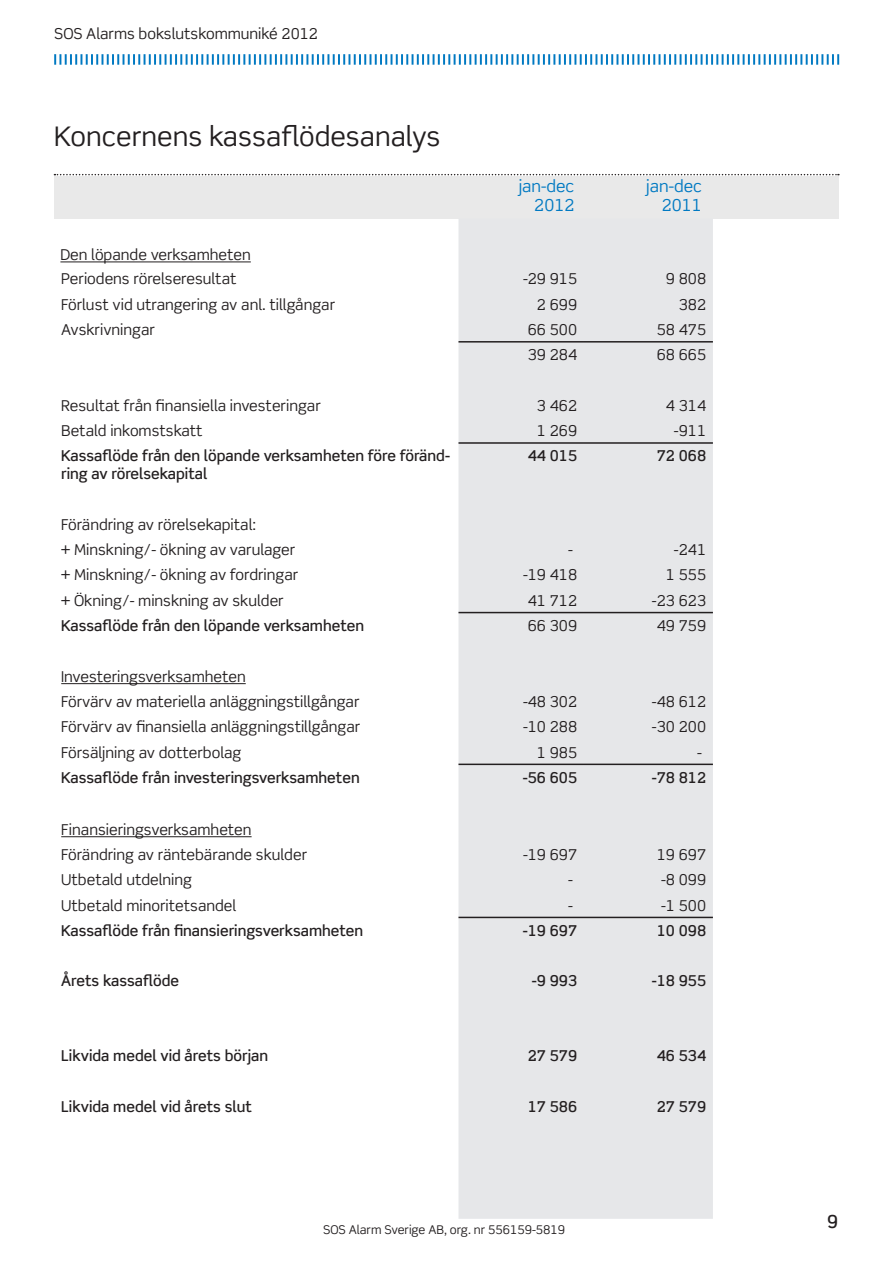
<style>
.page{position:relative;width:893px;height:1263px;background:#fff}
.page>*{position:absolute;margin:0;border:0;box-sizing:border-box;transform-origin:0 0}
.SOS_Alarm_Rubrik{font:27px "Scene Corporate";color:#231f20}
.t1{font:500 18px "Scene Corporate";color:#231f20}
.SOS_Alarm_Rubrik-2{font:16.5px/19.8px "Scene Corporate";color:#0079c2;text-align:right}
.SOS_Alarm_Rubrik-3{font:15px "Scene Corporate";color:#231f20}
.SOS_Alarm_Rubrik-4{font:500 15px/18px "Scene Corporate";color:#231f20}
.t2{font:12px "Scene Corporate";color:#231f20}
</style>
<div class="page">
<svg style="left:54px;top:54px;width:785px;height:11px"></svg>
<div style="left:54px;top:176px;width:785px;height:43px;background:#e9e9e9"></div>
<svg style="left:54px;top:174px;width:785px;height:1px"></svg>
<div style="left:458px;top:219px;width:255px;height:1000px;background:#e6e7e9"></div>
<hr style="left:458px;top:341px;width:126px;height:2px;background:#231f20">
<hr style="left:584px;top:341px;width:129px;height:2px;background:#231f20">
<hr style="left:458px;top:442px;width:126px;height:2px;background:#231f20">
<hr style="left:584px;top:442px;width:129px;height:2px;background:#231f20">
<hr style="left:458px;top:612px;width:126px;height:1px;background:#231f20">
<hr style="left:584px;top:612px;width:129px;height:1px;background:#231f20">
<hr style="left:458px;top:763px;width:126px;height:2px;background:#231f20">
<hr style="left:584px;top:763px;width:129px;height:2px;background:#231f20">
<hr style="left:458px;top:917px;width:126px;height:1px;background:#231f20">
<hr style="left:584px;top:917px;width:129px;height:1px;background:#231f20">
<hr style="left:60px;top:262px;width:191px;height:1px;background:#231f20">
<hr style="left:61px;top:683px;width:185px;height:1px;background:#231f20">
<hr style="left:61px;top:836px;width:191px;height:1px;background:#231f20">
<p class="SOS_Alarm_Rubrik-3" style="left:54px;top:25px;width:265px">SOS Alarms bokslutskommuniké 2012</p>
<p class="SOS_Alarm_Rubrik" style="left:54px;top:120px;width:388px">Koncernens kassaflödesanalys</p>
<p class="SOS_Alarm_Rubrik-2" style="left:519px;top:176px;width:57px">jan-dec<br>2012</p>
<p class="SOS_Alarm_Rubrik-2" style="left:646px;top:176px;width:57px">jan-dec<br>2011</p>
<p class="SOS_Alarm_Rubrik-3" style="left:60px;top:245px;width:192px">Den löpande verksamheten</p>
<p class="SOS_Alarm_Rubrik-3" style="left:61px;top:270px;width:177px">Periodens rörelseresultat</p>
<p class="SOS_Alarm_Rubrik-3" style="left:523px;top:270px;width:56px">-29 915</p>
<p class="SOS_Alarm_Rubrik-3" style="left:666px;top:270px;width:42px">9 808</p>
<p class="SOS_Alarm_Rubrik-3" style="left:61px;top:295px;width:275px">Förlust vid utrangering av anl. tillgångar</p>
<p class="SOS_Alarm_Rubrik-3" style="left:537px;top:295px;width:42px">2 699</p>
<p class="SOS_Alarm_Rubrik-3" style="left:679px;top:295px;width:29px">382</p>
<p class="SOS_Alarm_Rubrik-3" style="left:61px;top:320px;width:95px">Avskrivningar</p>
<p class="SOS_Alarm_Rubrik-3" style="left:528px;top:320px;width:51px">66 500</p>
<p class="SOS_Alarm_Rubrik-3" style="left:657px;top:320px;width:51px">58 475</p>
<p class="SOS_Alarm_Rubrik-3" style="left:528px;top:345px;width:51px">39 284</p>
<p class="SOS_Alarm_Rubrik-3" style="left:657px;top:345px;width:51px">68 665</p>
<p class="SOS_Alarm_Rubrik-3" style="left:61px;top:396px;width:261px">Resultat från finansiella investeringar</p>
<p class="SOS_Alarm_Rubrik-3" style="left:537px;top:396px;width:42px">3 462</p>
<p class="SOS_Alarm_Rubrik-3" style="left:666px;top:396px;width:42px">4 314</p>
<p class="SOS_Alarm_Rubrik-3" style="left:61px;top:421px;width:143px">Betald inkomstskatt</p>
<p class="SOS_Alarm_Rubrik-3" style="left:537px;top:421px;width:42px">1 269</p>
<p class="SOS_Alarm_Rubrik-3" style="left:674px;top:421px;width:34px">-911</p>
<p class="SOS_Alarm_Rubrik-4" style="left:61px;top:447px;width:390px">Kassaflöde från den löpande verksamheten före föränd&shy;ring av rörelsekapital</p>
<p class="SOS_Alarm_Rubrik-4" style="left:528px;top:447px;width:51px">44 015</p>
<p class="SOS_Alarm_Rubrik-4" style="left:657px;top:447px;width:51px">72 068</p>
<p class="SOS_Alarm_Rubrik-3" style="left:61px;top:515px;width:196px">Förändring av rörelsekapital:</p>
<p class="SOS_Alarm_Rubrik-3" style="left:61px;top:540px;width:236px">+ Minskning/- ökning av varulager</p>
<p class="SOS_Alarm_Rubrik-3" style="left:568px;top:540px;width:6px">-</p>
<p class="SOS_Alarm_Rubrik-3" style="left:674px;top:540px;width:34px">-241</p>
<p class="SOS_Alarm_Rubrik-3" style="left:61px;top:566px;width:239px">+ Minskning/- ökning av fordringar</p>
<p class="SOS_Alarm_Rubrik-3" style="left:523px;top:566px;width:56px">-19 418</p>
<p class="SOS_Alarm_Rubrik-3" style="left:666px;top:566px;width:42px">1 555</p>
<p class="SOS_Alarm_Rubrik-3" style="left:61px;top:591px;width:224px">+ Ökning/- minskning av skulder</p>
<p class="SOS_Alarm_Rubrik-3" style="left:528px;top:591px;width:51px">41 712</p>
<p class="SOS_Alarm_Rubrik-3" style="left:652px;top:591px;width:56px">-23 623</p>
<p class="SOS_Alarm_Rubrik-4" style="left:61px;top:616px;width:304px">Kassaflöde från den löpande verksamheten</p>
<p class="SOS_Alarm_Rubrik-3" style="left:528px;top:616px;width:51px">66 309</p>
<p class="SOS_Alarm_Rubrik-3" style="left:657px;top:616px;width:51px">49 759</p>
<p class="SOS_Alarm_Rubrik-3" style="left:61px;top:667px;width:186px">Investeringsverksamheten</p>
<p class="SOS_Alarm_Rubrik-3" style="left:61px;top:692px;width:300px">Förvärv av materiella anläggningstillgångar</p>
<p class="SOS_Alarm_Rubrik-3" style="left:523px;top:692px;width:56px">-48 302</p>
<p class="SOS_Alarm_Rubrik-3" style="left:652px;top:692px;width:56px">-48 612</p>
<p class="SOS_Alarm_Rubrik-3" style="left:61px;top:717px;width:301px">Förvärv av finansiella anläggningstillgångar</p>
<p class="SOS_Alarm_Rubrik-3" style="left:523px;top:717px;width:56px">-10 288</p>
<p class="SOS_Alarm_Rubrik-3" style="left:652px;top:717px;width:56px">-30 200</p>
<p class="SOS_Alarm_Rubrik-3" style="left:61px;top:743px;width:182px">Försäljning av dotterbolag</p>
<p class="SOS_Alarm_Rubrik-3" style="left:537px;top:743px;width:42px">1 985</p>
<p class="SOS_Alarm_Rubrik-3" style="left:697px;top:743px;width:6px">-</p>
<p class="SOS_Alarm_Rubrik-4" style="left:61px;top:768px;width:300px">Kassaflöde från investeringsverksamheten</p>
<p class="SOS_Alarm_Rubrik-4" style="left:523px;top:768px;width:56px">-56 605</p>
<p class="SOS_Alarm_Rubrik-4" style="left:652px;top:768px;width:56px">-78 812</p>
<p class="SOS_Alarm_Rubrik-3" style="left:61px;top:820px;width:192px">Finansieringsverksamheten</p>
<p class="SOS_Alarm_Rubrik-3" style="left:61px;top:845px;width:247px">Förändring av räntebärande skulder</p>
<p class="SOS_Alarm_Rubrik-3" style="left:523px;top:845px;width:56px">-19 697</p>
<p class="SOS_Alarm_Rubrik-3" style="left:657px;top:845px;width:51px">19 697</p>
<p class="SOS_Alarm_Rubrik-3" style="left:61px;top:870px;width:132px">Utbetald utdelning</p>
<p class="SOS_Alarm_Rubrik-3" style="left:568px;top:870px;width:6px">-</p>
<p class="SOS_Alarm_Rubrik-3" style="left:661px;top:870px;width:47px">-8 099</p>
<p class="SOS_Alarm_Rubrik-3" style="left:61px;top:896px;width:177px">Utbetald minoritetsandel</p>
<p class="SOS_Alarm_Rubrik-3" style="left:568px;top:896px;width:6px">-</p>
<p class="SOS_Alarm_Rubrik-3" style="left:661px;top:896px;width:47px">-1 500</p>
<p class="SOS_Alarm_Rubrik-4" style="left:61px;top:921px;width:304px">Kassaflöde från finansieringsverksamheten</p>
<p class="SOS_Alarm_Rubrik-4" style="left:523px;top:921px;width:56px">-19 697</p>
<p class="SOS_Alarm_Rubrik-4" style="left:657px;top:921px;width:51px">10 098</p>
<p class="SOS_Alarm_Rubrik-4" style="left:61px;top:971px;width:119px">Årets kassaflöde</p>
<p class="SOS_Alarm_Rubrik-4" style="left:532px;top:971px;width:47px">-9 993</p>
<p class="SOS_Alarm_Rubrik-4" style="left:652px;top:971px;width:56px">-18 955</p>
<p class="SOS_Alarm_Rubrik-4" style="left:61px;top:1047px;width:208px">Likvida medel vid årets början</p>
<p class="SOS_Alarm_Rubrik-4" style="left:528px;top:1047px;width:51px">27 579</p>
<p class="SOS_Alarm_Rubrik-4" style="left:657px;top:1047px;width:51px">46 534</p>
<p class="SOS_Alarm_Rubrik-4" style="left:61px;top:1097px;width:192px">Likvida medel vid årets slut</p>
<p class="SOS_Alarm_Rubrik-4" style="left:528px;top:1097px;width:51px">17 586</p>
<p class="SOS_Alarm_Rubrik-4" style="left:657px;top:1097px;width:51px">27 579</p>
<p class="t2" style="left:323px;top:1222px;width:243px">SOS Alarm Sverige AB, org. nr 556159-5819</p>
<p class="t1" style="left:827px;top:1210px;width:12px">9</p>
</div>
